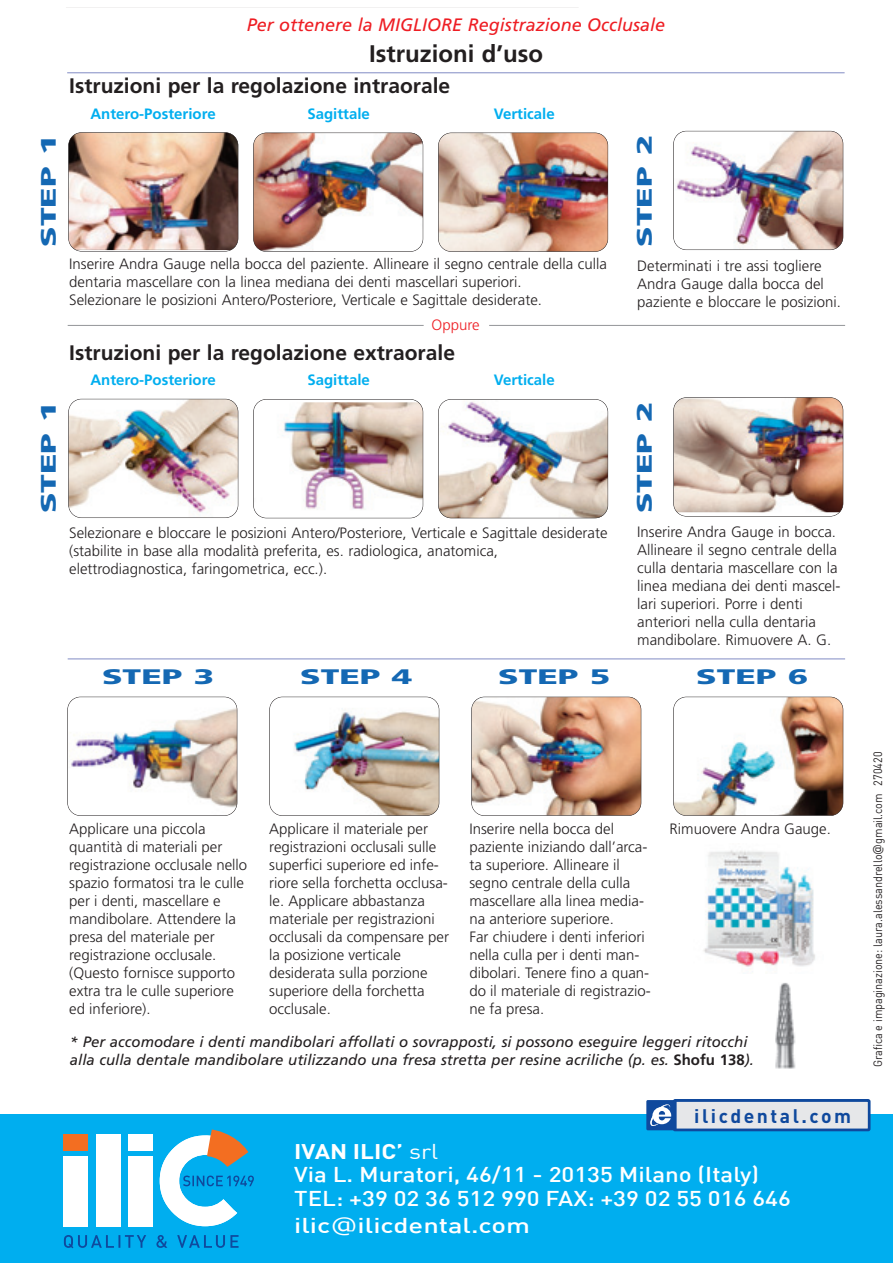
<style>
.page{position:relative;width:893px;height:1263px;background:#fff}
.page>*{position:absolute;margin:0;border:0;box-sizing:border-box;transform-origin:0 0}
.t1{font:700 24px "Frutiger LT Std";color:#231f20}
.t2{font:700 21px "Frutiger LT Std";color:#231f20}
.t3{font:500 21px "DIN";color:#fff;scale:1.15 1}
.t4{font:900 21px "Frutiger LT Std";color:#1468b3;scale:1.6 1}
.t5{font:500 21px "DIN";color:#fff;scale:1.3 1}
.t6{font:700 21px "DIN";color:#fff;scale:1.15 1}
.t7{font:700 19.35px "DIN";letter-spacing:.13em;color:#0f499d}
.t8{font:italic 18px "Frutiger LT Std";color:#ee1d23}
.t9{font:300 15px/18px "Frutiger LT Std";color:#231f20}
.t10{font:italic 15px/18px "Frutiger LT Std";color:#231f20}
.t11{font:700 15px "Frutiger LT Std";color:#00aeef}
.t12{font:300 15px "Frutiger LT Std";color:#ee1d23}
.t13{font:12px "DIN";color:#231f20;scale:.9 1}
.s1{font-weight:700;font-style:normal}
.s2{font-weight:400}
.s3{font-family:"Verdana";font-weight:400}
.s4{font-family:"Verdana"}
</style>
<div class="page">
<img style="left:68px;top:132px;width:170px;height:120px">
<img style="left:253px;top:133px;width:170px;height:119px">
<img style="left:438px;top:133px;width:170px;height:119px">
<img style="left:673px;top:131px;width:170px;height:119px">
<img style="left:68px;top:399px;width:170px;height:119px">
<img style="left:253px;top:399px;width:170px;height:119px">
<img style="left:438px;top:399px;width:170px;height:119px">
<img style="left:67px;top:697px;width:170px;height:119px">
<img style="left:269px;top:697px;width:170px;height:119px">
<img style="left:471px;top:697px;width:170px;height:119px">
<img style="left:673px;top:697px;width:170px;height:119px">
<img style="left:673px;top:397px;width:170px;height:119px">
<hr style="left:489px;top:325px;width:356px;height:1px;background:#939598">
<hr style="left:68px;top:325px;width:356px;height:1px;background:#939598">
<hr style="left:68px;top:658px;width:777px;height:1px;background:#828cc4">
<hr style="left:67px;top:72px;width:778px;height:1px;background:#828cc4">
<img style="left:775px;top:983px;width:21px;height:86px">
<img style="left:703px;top:850px;width:112px;height:117px">
<div style="left:0;top:1114px;width:893px;height:149px;background:#00aeef"></div>
<svg style="left:160px;top:1131px;width:94px;height:95px"></svg>
<div style="left:128px;top:1156px;width:24px;height:71px;background:#fff"></div>
<div style="left:128px;top:1134px;width:24px;height:17px;background:#fff"></div>
<div style="left:64px;top:1156px;width:24px;height:71px;background:#fff"></div>
<div style="left:64px;top:1134px;width:24px;height:17px;background:#f36e21"></div>
<div style="left:96px;top:1134px;width:24px;height:93px;background:#fff"></div>
<svg style="left:64px;top:1235px;width:175px;height:13px"></svg>
<div style="left:646px;top:1100px;width:31px;height:30px;background:#0f499d"></div>
<svg style="left:648px;top:1099px;width:223px;height:33px;background:#acbfd7"></svg>
<p class="t8" style="left:247px;top:14px;width:420px">Per ottenere la MIGLIORE Registrazione Occlusale</p>
<p class="t1" style="left:369px;top:40px;width:175px">Istruzioni d’uso</p>
<p class="t2" style="left:69px;top:74px;width:383px">Istruzioni per la regolazione intraorale</p>
<p class="t11" style="left:90px;top:105px;width:127px">Antero-Posteriore</p>
<p class="t11" style="left:307px;top:105px;width:64px">Sagittale</p>
<p class="t11" style="left:494px;top:105px;width:62px">Verticale</p>
<p class="t4" style="left:36px;top:247px;width:72px;rotate:-90deg">STEP 1</p>
<p class="t4" style="left:632px;top:247px;width:72px;rotate:-90deg">STEP 2</p>
<p class="t9" style="left:69px;top:255px;width:539px">Inserire Andra Gauge nella bocca del paziente. Allineare il segno centrale della culla dentaria mascellare con la linea mediana dei denti mascellari superiori.<br>Selezionare le posizioni Antero/Posteriore, Verticale e Sagittale desiderate.</p>
<p class="t9" style="left:637px;top:257px;width:205px">Determinati i tre assi togliere<br>Andra Gauge dalla bocca del paziente e bloccare le posizioni.</p>
<p class="t12" style="left:432px;top:317px;width:50px">Oppure</p>
<p class="t2" style="left:69px;top:340px;width:387px">Istruzioni per la regolazione extraorale</p>
<p class="t11" style="left:90px;top:371px;width:127px">Antero-Posteriore</p>
<p class="t11" style="left:307px;top:371px;width:64px">Sagittale</p>
<p class="t11" style="left:494px;top:371px;width:62px">Verticale</p>
<p class="t4" style="left:36px;top:513px;width:72px;rotate:-90deg">STEP 1</p>
<p class="t4" style="left:632px;top:513px;width:72px;rotate:-90deg">STEP 2</p>
<p class="t9" style="left:69px;top:524px;width:540px">Selezionare e bloccare le posizioni Antero/Posteriore, Verticale e Sagittale desiderate (stabilite in base alla modalità preferita, es. radiologica, anatomica, elettrodiagnostica, faringometrica, ecc.).</p>
<p class="t9" style="left:637px;top:523px;width:205px">Inserire Andra Gauge in bocca.<br>Allineare il segno centrale della culla dentaria mascellare con la linea mediana dei denti mascel - lari superiori. Porre i denti anteriori nella culla dentaria mandibolare. Rimuovere A. G.</p>
<p class="t4" style="left:102px;top:664px;width:72px">STEP 3</p>
<p class="t4" style="left:300px;top:664px;width:72px">STEP 4</p>
<p class="t4" style="left:498px;top:664px;width:72px">STEP 5</p>
<p class="t4" style="left:696px;top:664px;width:72px">STEP 6</p>
<p class="t9" style="left:69px;top:820px;width:179px">Applicare una piccola quantità di materiali per registrazione occlusale nello spazio formatosi tra le culle per i denti, mascellare e mandibolare. Attendere la presa del materiale per registrazione occlusale. (Questo fornisce supporto extra tra le culle superiore ed inferiore).</p>
<p class="t9" style="left:269px;top:820px;width:181px">Applicare il materiale per registrazioni occlusali sulle superfici superiore ed in fe - riore sella forchetta occlusa - le. Applicare abbastanza materiale per registrazioni occlusali da compensare per la posizione verticale desiderata sulla porzione superiore della forchetta occlusale.</p>
<p class="t9" style="left:469px;top:820px;width:183px">Inserire nella bocca del paziente iniziando dall’ar ca - ta superiore. Allineare il segno centrale della culla mascellare alla linea media - na anteriore superiore.<br>Far chiu dere i denti inferiori nel la culla per i denti man - dibolari. Tenere fino a quan - do il materiale di registra zio - ne fa presa.</p>
<p class="t9" style="left:670px;top:820px;width:163px">Rimuovere Andra Gauge.</p>
<p class="t10" style="left:70px;top:1033px;width:685px">* Per accomodare i denti mandibolari affollati o sovrapposti, si possono eseguire leggeri ritocchi alla culla dentale mandibolare utilizzando una fresa stretta per resine acriliche (p. es. <span class="s1">Shofu 138</span>).</p>
<p class="t7" style="left:694px;top:1103px;width:159px">ilicdental.com</p>
<p class="t6" style="left:294px;top:1138px;width:127px">IVAN ILIC’ <span class="s2">srl</span></p>
<p class="t3" style="left:294px;top:1161px;width:406px">Via L. Muratori, 46/11 - 20135 Milano (Italy)</p>
<p class="t3" style="left:294px;top:1184px;width:433px">TEL: +39 02 36 512 990 FAX: +39 02 55 016 646</p>
<p class="t5" style="left:294px;top:1212px;width:183px">ilic<span class="s3">@</span>ilicdental.com</p>
<p class="t13" style="left:870px;top:1067px;width:352px;rotate:-90deg">Grafica e impaginazione: laura.alessandrello<span class="s4">@</span>gmail.com 270420</p>
</div>
